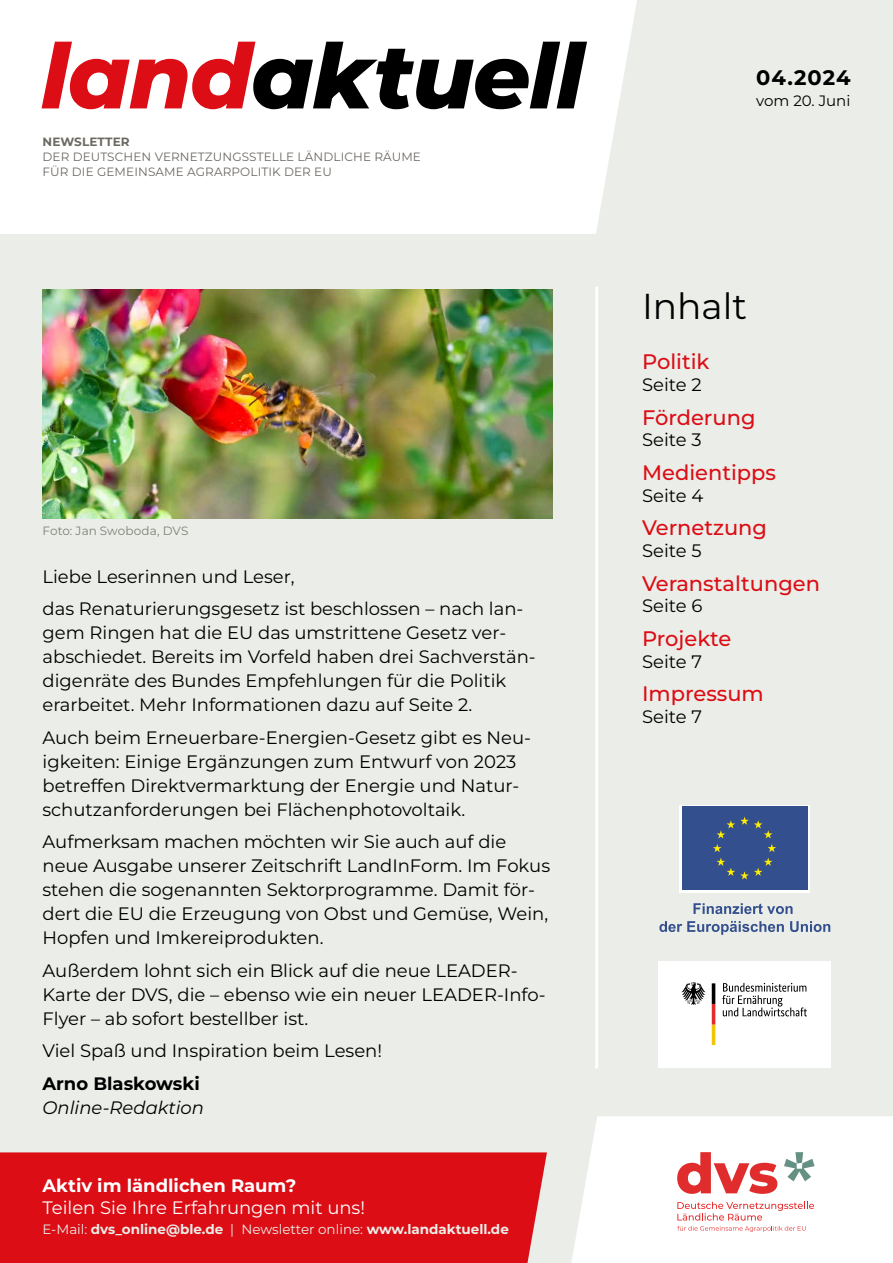
<style>
.page{position:relative;width:893px;height:1263px;background:#eaede8}
.page>*{position:absolute;margin:0;border:0;box-sizing:border-box;transform-origin:0 0}
.t1{font:italic 800 90px "Montserrat";letter-spacing:-.015em;color:#000}
.t2{font:36px "Montserrat";color:#000}
.t3{font:500 21px "Montserrat";color:#dc0d15}
.t4{font:700 21px "Montserrat";letter-spacing:.05em;color:#000}
.t5{font:18px/24px "Montserrat";color:#000}
.t6{font:18px "Montserrat";color:#fff}
.t7{font:700 18px "Montserrat";color:#fff}
.t8{font:italic 18px "Montserrat";color:#000}
.t9{font:700 18px "Montserrat";color:#000}
.t10{font:15px "Montserrat";color:#000}
.t11{font:700 13.5px "Montserrat";color:#eaede8}
.t12{font:12px/15px "Montserrat";letter-spacing:.01em;color:#6d6a63}
.t13{font:12px "Montserrat";letter-spacing:.005em;color:#81807a}
.t14{font:700 12px "Montserrat";letter-spacing:.01em;color:#6d6a63}
.s1{color:#dc0d15}
.s2{font-weight:400}
</style>
<div class="page">
<svg style="left:571px;top:1116px;width:322px;height:147px;fill:#fff"></svg>
<div style="left:0;top:1152px;width:547px;height:111px;background:#dc0d15"></div>
<hr style="left:595px;top:287px;width:3px;height:781px;background:#fff">
<div style="left:658px;top:961px;width:172px;height:106px;background:#fff"></div>
<svg style="left:722px;top:983px;width:85px;height:33px"></svg>
<svg style="left:681px;top:982px;width:24px;height:23px"></svg>
<svg style="left:712px;top:983px;width:3px;height:62px"></svg>
<svg style="left:679px;top:805px;width:131px;height:88px"></svg>
<div style="left:682px;top:807px;width:125px;height:83px;background:#344f8e"></div>
<svg style="left:713px;top:844px;width:8px;height:8px"></svg>
<svg style="left:716px;top:858px;width:56px;height:21px"></svg>
<svg style="left:767px;top:844px;width:9px;height:8px"></svg>
<svg style="left:716px;top:817px;width:56px;height:21px"></svg>
<svg style="left:693px;top:903px;width:100px;height:11px"></svg>
<svg style="left:659px;top:921px;width:125px;height:13px"></svg>
<svg style="left:790px;top:921px;width:40px;height:11px"></svg>
<div style="left:0;top:0;width:637px;height:234px;background:#fff"></div>
<div style="left:662px;top:1138px;width:164px;height:110px;background:#fff"></div>
<svg style="left:784px;top:1152px;width:31px;height:29px"></svg>
<svg style="left:677px;top:1152px;width:100px;height:42px"></svg>
<svg style="left:677px;top:1202px;width:137px;height:18px"></svg>
<svg style="left:677px;top:1226px;width:129px;height:6px"></svg>
<img style="left:43px;top:289px;width:510px;height:230px">
<h1 class="t1" style="left:41px;top:11px;width:545px"><span class="s1">land</span>aktuell</h1>
<p class="t14" style="left:43px;top:133px;width:89px">NEWSLETTER</p>
<p class="t12" style="left:43px;top:148px;width:380px">DER DEUTSCHEN VERNETZUNGSSTELLE LÄNDLICHE RÄUME<br>FÜR DIE GEMEINSAME AGRARPOLITIK DER EU</p>
<p class="t13" style="left:43px;top:522px;width:147px">Foto: Jan Swoboda, DVS</p>
<p class="t5" style="left:43px;top:560px;width:482px;line-height:32.5px">Liebe Leserinnen und Leser,<br>das Renaturierungsgesetz ist beschlossen – nach lan-</p>
<p class="t5" style="left:43px;top:620px;width:495px">gem Ringen hat die EU das umstrittene Gesetz ver&shy;abschiedet. Bereits im Vorfeld haben drei Sachverstän&shy;digenräte des Bundes Empfehlungen für die Politik erarbeitet. Mehr Informationen dazu auf Seite 2.</p>
<p class="t5" style="left:43px;top:725px;width:490px">Auch beim Erneuerbare-Energien-Gesetz gibt es Neu&shy;igkeiten: Einige Ergänzungen zum Entwurf von 2023 betreffen Direktvermarktung der Energie und Natur&shy;schutzanforderungen bei Flächenphotovoltaik.</p>
<p class="t5" style="left:43px;top:829px;width:509px">Aufmerksam machen möchten wir Sie auch auf die neue Ausgabe unserer Zeitschrift LandInForm. Im Fokus stehen die sogenannten Sektorprogramme. Damit för&shy;dert die EU die Erzeugung von Obst und Gemüse, Wein, Hopfen und Imkereiprodukten.</p>
<p class="t5" style="left:43px;top:958px;width:505px">Außerdem lohnt sich ein Blick auf die neue LEADER-<br>Karte der DVS, die – ebenso wie ein neuer LEADER-Info-<br>Flyer – ab sofort bestellber ist.</p>
<p class="t5" style="left:43px;top:1038px;width:341px">Viel Spaß und Inspiration beim Lesen!</p>
<p class="t9" style="left:43px;top:1070px;width:159px">Arno Blaskowski</p>
<p class="t8" style="left:43px;top:1095px;width:163px">Online-Redaktion</p>
<p class="t7" style="left:43px;top:1173px;width:255px">Aktiv im ländlichen Raum?</p>
<p class="t6" style="left:43px;top:1195px;width:324px">Teilen Sie Ihre Erfahrungen mit uns!</p>
<p class="t11" style="left:43px;top:1220px;width:468px"><span class="s2">E-Mail:</span> dvs_online@ble.de <span class="s2">| Newsletter online:</span> www.landaktuell.de</p>
<p class="t4" style="left:756px;top:62px;width:96px">04.2024</p>
<p class="t10" style="left:756px;top:90px;width:96px">vom 20. Juni</p>
<h2 class="t2" style="left:642px;top:281px;width:107px">Inhalt</h2>
<p class="t3" style="left:642px;top:347px;width:69px">Politik</p>
<p class="t5" style="left:642px;top:372px;width:61px">Seite 2</p>
<p class="t3" style="left:642px;top:403px;width:115px">Förderung</p>
<p class="t5" style="left:642px;top:427px;width:61px">Seite 3</p>
<p class="t3" style="left:642px;top:458px;width:135px">Medientipps</p>
<p class="t5" style="left:642px;top:483px;width:63px">Seite 4</p>
<p class="t3" style="left:642px;top:513px;width:126px">Vernetzung</p>
<p class="t5" style="left:642px;top:538px;width:61px">Seite 5</p>
<p class="t3" style="left:642px;top:568px;width:179px">Veranstaltungen</p>
<p class="t5" style="left:642px;top:593px;width:62px">Seite 6</p>
<p class="t3" style="left:642px;top:624px;width:91px">Projekte</p>
<p class="t5" style="left:642px;top:648px;width:61px">Seite 7</p>
<p class="t3" style="left:642px;top:679px;width:123px">Impressum</p>
<p class="t5" style="left:642px;top:704px;width:61px">Seite 7</p>
</div>
